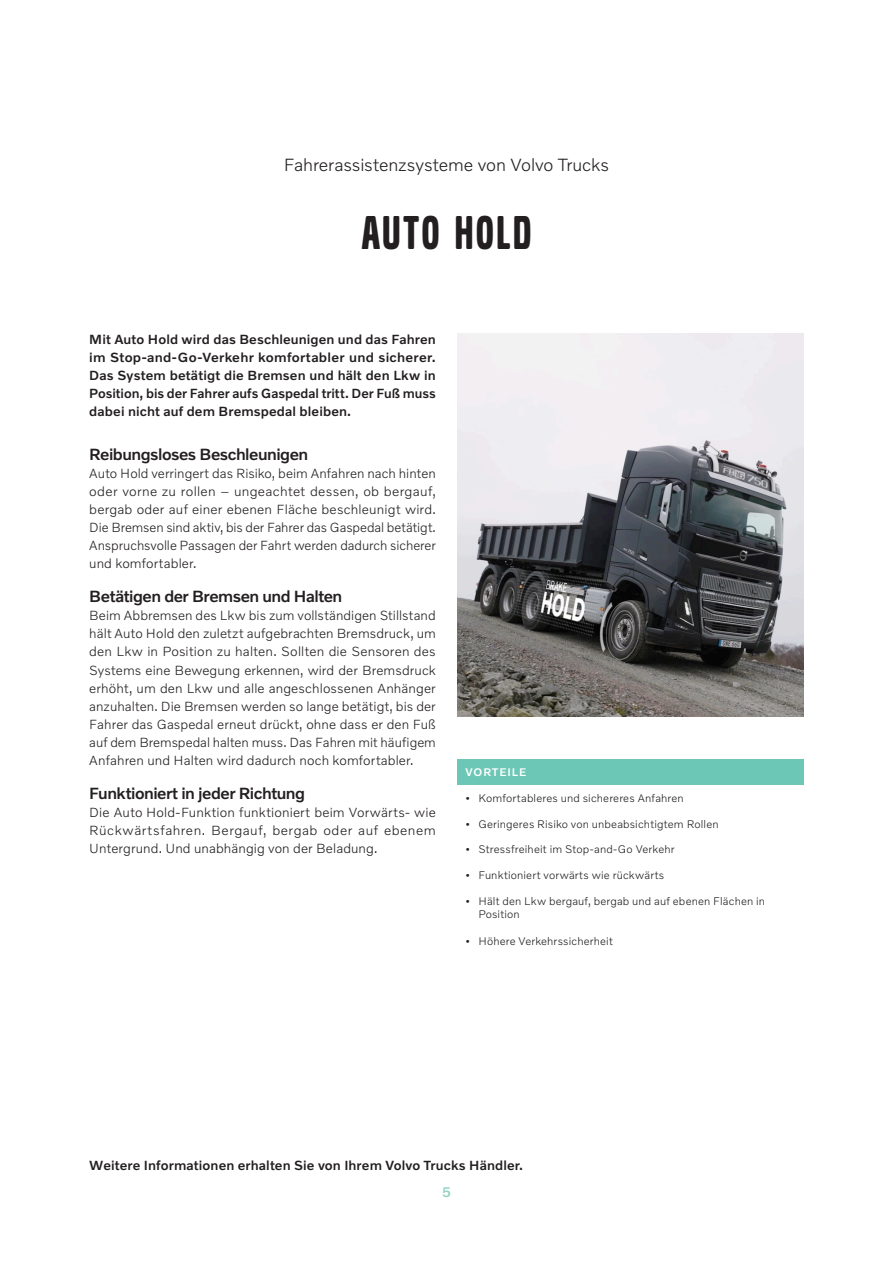
<style>
.page{position:relative;width:893px;height:1263px;background:#fff}
.page>*{position:absolute;margin:0;border:0;box-sizing:border-box;transform-origin:0 0}
.Broad_header{font:49.5px "Volvo Broad Pro";letter-spacing:.055em;color:#231f20}
.Sub_header{font:300 18px "Volvo Novum";letter-spacing:-.005em;color:#231f20}
.Subheader{font:500 16.5px "Volvo Novum";letter-spacing:-.03em;color:#231f20}
.Page_no{font:500 14.25px "Volvo Novum";color:#98d4c6}
.Bread{font:300 13.5px/18px "Volvo Novum";letter-spacing:.005em;color:#231f20;text-align:justify}
.Preamble{font:500 13.5px/18px "Volvo Novum";letter-spacing:.005em;color:#231f20;text-align:justify}
.Bread-2{font:500 13.5px "Volvo Novum";letter-spacing:.01em;color:#231f20}
.t1{font:300 11.25px/13.5px "Volvo Novum";letter-spacing:.015em;color:#231f20}
.Header_03{font:500 11.25px "Volvo Novum";letter-spacing:.075em;color:#fff}
</style>
<div class="page">
<div style="left:457px;top:759px;width:347px;height:25px;background:#6cc7b6"></div>
<img style="left:457px;top:334px;width:347px;height:382px">
<p class="Sub_header" style="left:284px;top:154px;width:327px">Fahrerassistenzsysteme von Volvo Trucks</p>
<p class="Broad_header" style="left:362px;top:209px;width:171px">AUTO HOLD</p>
<p class="Preamble" style="left:89px;top:330px;width:348px">Mit Auto Hold wird das Beschleunigen und das Fahren im Stop-and-Go-Verkehr komfortabler und sicherer.<br>Das System betätigt die Bremsen und hält den Lkw in Position, bis der Fahrer aufs Gaspedal tritt. Der Fuß muss dabei nicht auf dem Bremspedal bleiben.</p>
<p class="Subheader" style="left:89px;top:444px;width:220px">Reibungsloses Beschleunigen</p>
<p class="Bread" style="left:89px;top:464px;width:348px">Auto Hold verringert das Risiko, beim Anfahren nach hinten oder vorne zu rollen – ungeachtet dessen, ob bergauf, bergab oder auf einer ebenen Fläche beschleunigt wird.<br>Die Bremsen sind aktiv, bis der Fahrer das Gaspedal betätigt.<br>Anspruchsvolle Passagen der Fahrt werden dadurch sicherer und komfortabler.</p>
<p class="Subheader" style="left:89px;top:586px;width:255px">Betätigen der Bremsen und Halten</p>
<p class="Bread" style="left:89px;top:606px;width:348px">Beim Abbremsen des Lkw bis zum vollständigen Stillstand hält Auto Hold den zuletzt aufgebrachten Bremsdruck, um den Lkw in Position zu halten. Sollten die Sensoren des Systems eine Bewegung erkennen, wird der Bremsdruck erhöht, um den Lkw und alle angeschlossenen Anhänger anzuhalten. Die Bremsen werden so lange betätigt, bis der Fahrer das Gaspedal erneut drückt, ohne dass er den Fuß auf dem Bremspedal halten muss. Das Fahren mit häufigem Anfahren und Halten wird dadurch noch komfortabler.</p>
<p class="Subheader" style="left:89px;top:783px;width:217px">Funktioniert in jeder Richtung</p>
<p class="Bread" style="left:89px;top:803px;width:348px">Die Auto Hold-Funktion funktioniert beim Vorwärts- wie Rückwärtsfahren. Bergauf, bergab oder auf ebenem Untergrund. Und unabhängig von der Beladung.</p>
<p class="Header_03" style="left:466px;top:765px;width:62px">VORTEILE</p>
<p class="t1" style="left:466px;top:791px;width:220px">• Komfortableres und sichereres Anfahren</p>
<p class="t1" style="left:466px;top:816px;width:255px">• Geringeres Risiko von unbeabsichtigtem Rollen</p>
<p class="t1" style="left:466px;top:842px;width:210px">• Stressfreiheit im Stop-and-Go Verkehr</p>
<p class="t1" style="left:466px;top:868px;width:200px">• Funktioniert vorwärts wie rückwärts</p>
<p class="t1" style="left:478px;top:894px;width:288px;text-indent:-13px">• Hält den Lkw bergauf, bergab und auf ebenen Flächen in<br>Position</p>
<p class="t1" style="left:466px;top:934px;width:149px">• Höhere Verkehrssicherheit</p>
<p class="Bread-2" style="left:89px;top:1156px;width:435px">Weitere Informationen erhalten Sie von Ihrem Volvo Trucks Händler.</p>
<p class="Page_no" style="left:442px;top:1183px;width:10px">5</p>
</div>
